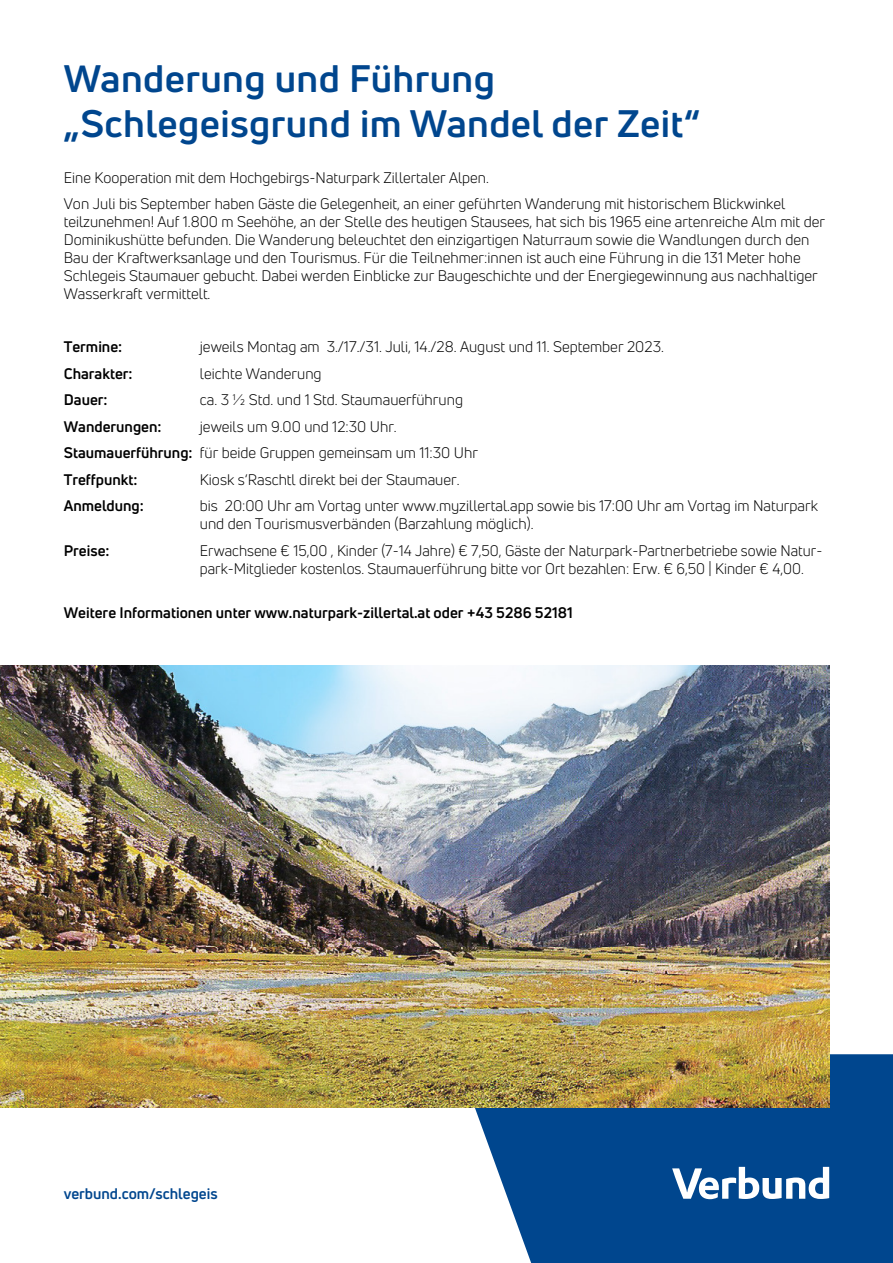
<style>
.page{position:relative;width:893px;height:1263px;background:#fff}
.page>*{position:absolute;margin:0;border:0;box-sizing:border-box;transform-origin:0 0}
.t1{font:700 37.5px/45px "Uni Neue";letter-spacing:.01em;color:#00468e}
.t2{font:15px/18px "Uni Neue";color:#000}
.t3{font:700 15px "Uni Neue";color:#000}
.t4{font:700 15px "Uni Neue";color:#00468e}
.s1{font-weight:700}
</style>
<div class="page">
<svg style="left:475px;top:1054px;width:418px;height:209px;background:#115295"></svg>
<svg style="left:672px;top:1167px;width:157px;height:32px"></svg>
<img style="left:0;top:665px;width:829px;height:443px">
<h1 class="t1" style="left:64px;top:55px;width:638px">Wanderung und Führung „Schlegeisgrund im Wandel der Zeit“</h1>
<p class="t2" style="left:64px;top:164px;width:723px;line-height:26.5px">Eine Kooperation mit dem Hochgebirgs-Naturpark Zillertaler Alpen.<br>Von Juli bis September haben Gäste die Gelegenheit, an einer geführten Wanderung mit historischem Blickwinkel</p>
<p class="t2" style="left:64px;top:213px;width:763px">teilzunehmen! Auf 1.800 m Seehöhe, an der Stelle des heutigen Stausees, hat sich bis 1965 eine artenreiche Alm mit der Dominikushütte befunden. Die Wanderung beleuchtet den einzigartigen Naturraum sowie die Wandlungen durch den Bau der Kraftwerksanlage und den Tourismus. Für die Teilnehmer:innen ist auch eine Führung in die 131 Meter hohe Schlegeis Staumauer gebucht. Dabei werden Einblicke zur Baugeschichte und der Energiegewinnung aus nachhaltiger Wasserkraft vermittelt.</p>
<p class="t3" style="left:64px;top:337px;width:60px">Termine:</p>
<p class="t2" style="left:200px;top:338px;width:466px">jeweils Montag am 3./17./31. Juli, 14./28. August und 11. September 2023.</p>
<p class="t3" style="left:64px;top:364px;width:70px">Charakter:</p>
<p class="t2" style="left:200px;top:364px;width:123px">leichte Wanderung</p>
<p class="t3" style="left:64px;top:390px;width:45px">Dauer:</p>
<p class="t2" style="left:200px;top:391px;width:265px">ca. 3 ½ Std. und 1 Std. Staumauerführung</p>
<p class="t3" style="left:64px;top:417px;width:99px">Wanderungen:</p>
<p class="t2" style="left:64px;top:413px;width:416px;line-height:26.5px;text-indent:136px">jeweils um 9.00 und 12:30 Uhr.<br><span class="s1">Staumauerführung:</span> für beide Gruppen gemeinsam um 11:30 Uhr<br><span class="s1">Treffpunkt:</span></p>
<p class="t2" style="left:200px;top:470px;width:261px">Kiosk s‘Raschtl direkt bei der Staumauer.</p>
<p class="t3" style="left:64px;top:496px;width:82px">Anmeldung:</p>
<p class="t2" style="left:200px;top:497px;width:620px">bis 20:00 Uhr am Vortag unter www.myzillertal.app sowie bis 17:00 Uhr am Vortag im Naturpark und den Tourismusverbänden (Barzahlung möglich).</p>
<p class="t3" style="left:64px;top:541px;width:47px">Preise:</p>
<p class="t2" style="left:200px;top:541px;width:624px">Erwachsene € 15,00 , Kinder (7-14 Jahre) € 7,50, Gäste der Naturpark-Partnerbetriebe sowie Natur&shy;park-Mitglieder kostenlos. Staumauerführung bitte vor Ort bezahlen: Erw. € 6,50 | Kinder € 4,00.</p>
<p class="t3" style="left:64px;top:603px;width:510px">Weitere Informationen unter www.naturpark-zillertal.at oder +43 5286 52181</p>
<p class="t4" style="left:64px;top:1184px;width:155px">verbund.com/schlegeis</p>
</div>
